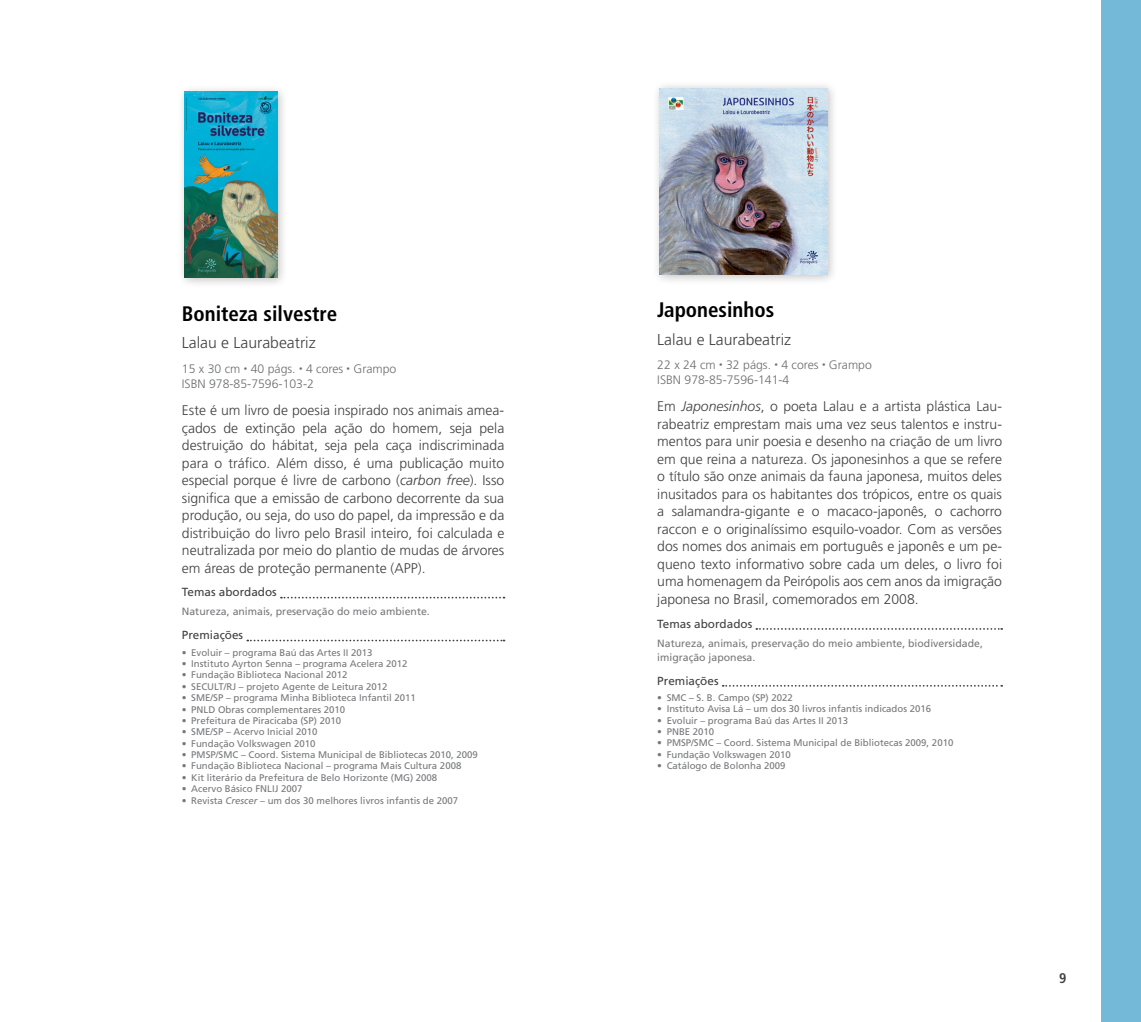
<style>
.page{position:relative;width:1141px;height:1022px;background:#fff}
.page>*{position:absolute;margin:0;border:0;box-sizing:border-box;transform-origin:0 0}
.t1{font:700 condensed 21px "Frutiger LT Std";color:#000}
.t2{font:300 15.75px "Frutiger LT Std";color:#414042}
.t3{font:300 14px/17.5px "Frutiger LT Std";color:#414042;text-align:justify}
.t4{font:700 condensed 14px "Frutiger LT Std";color:#414042}
.t5{font:300 12.25px/14.7px "Frutiger LT Std";color:#6d6e71}
.t6{font:11.72px "Frutiger LT Std";color:#414042}
.t7{font:10.5px/14px "Frutiger LT Std";color:#77787b}
.t8{font:9.62px "Frutiger LT Std";color:#77787b}
.s1{font-size:7px}
.s2{font-style:italic}
</style>
<div class="page">
<svg style="left:281px;top:597px;width:223px;height:1px"></svg>
<svg style="left:247px;top:640px;width:257px;height:1px"></svg>
<div style="left:1101px;top:0;width:40px;height:1022px;background:#74b9d7"></div>
<div style="left:177px;top:84px;width:111px;height:205px;background:#000;opacity:.25"></div>
<img style="left:184px;top:92px;width:93px;height:186px">
<svg style="left:756px;top:628px;width:246px;height:2px"></svg>
<svg style="left:723px;top:685px;width:279px;height:2px"></svg>
<div style="left:652px;top:81px;width:186px;height:204px;background:#000;opacity:.25"></div>
<img style="left:660px;top:88px;width:167px;height:186px">
<h1 class="t1" style="left:182px;top:301px;width:157px">Boniteza silvestre</h1>
<p class="t2" style="left:182px;top:334px;width:135px">Lalau e Laurabeatriz</p>
<p class="t5" style="left:182px;top:361px;width:216px">15 x 30 cm <span class="s1">•</span> 40 págs. <span class="s1">•</span> 4 cores <span class="s1">•</span> Grampo<br>ISBN 978-85-7596-103-2</p>
<p class="t3" style="left:182px;top:402px;width:324px">Este é um livro de poesia inspirado nos animais amea&shy;çados de extinção pela ação do homem, seja pela destruição do hábitat, seja pela caça indiscriminada para o tráfico. Além disso, é uma publicação muito especial porque é livre de carbono (<span class="s2">carbon free</span>). Isso significa que a emissão de carbono decorrente da sua produção, ou seja, do uso do papel, da impressão e da distribuição do livro pelo Brasil inteiro, foi calculada e neutralizada por meio do plantio de mudas de árvores em áreas de proteção permanente (APP).</p>
<p class="t6" style="left:182px;top:585px;width:96px">Temas abordados</p>
<p class="t7" style="left:182px;top:605px;width:249px">Natureza, animais, preservação do meio ambiente.</p>
<p class="t6" style="left:182px;top:628px;width:63px">Premiações</p>
<p class="t8" style="left:182px;top:647px;width:192px">• Evoluir – programa Baú das Artes II 2013</p>
<p class="t8" style="left:182px;top:658px;width:227px">• Instituto Ayrton Senna – programa Acelera 2012</p>
<p class="t8" style="left:182px;top:669px;width:167px">• Fundação Biblioteca Nacional 2012</p>
<p class="t8" style="left:182px;top:681px;width:207px">• SECULT/RJ – projeto Agente de Leitura 2012</p>
<p class="t8" style="left:182px;top:692px;width:236px">• SME/SP – programa Minha Biblioteca Infantil 2011</p>
<p class="t8" style="left:182px;top:704px;width:165px">• PNLD Obras complementares 2010</p>
<p class="t8" style="left:182px;top:715px;width:161px">• Prefeitura de Piracicaba (SP) 2010</p>
<p class="t8" style="left:182px;top:726px;width:137px">• SME/SP – Acervo Inicial 2010</p>
<p class="t8" style="left:182px;top:738px;width:135px">• Fundação Volkswagen 2010</p>
<p class="t8" style="left:182px;top:749px;width:298px">• PMSP/SMC – Coord. Sistema Municipal de Bibliotecas 2010, 2009</p>
<p class="t8" style="left:182px;top:760px;width:281px">• Fundação Biblioteca Nacional – programa Mais Cultura 2008</p>
<p class="t8" style="left:182px;top:772px;width:257px">• Kit literário da Prefeitura de Belo Horizonte (MG) 2008</p>
<p class="t8" style="left:182px;top:783px;width:122px">• Acervo Básico FNLIJ 2007</p>
<p class="t8" style="left:182px;top:795px;width:278px">• Revista <span class="s2">Crescer</span> – um dos 30 melhores livros infantis de 2007</p>
<h1 class="t1" style="left:657px;top:297px;width:118px">Japonesinhos</h1>
<p class="t2" style="left:657px;top:330px;width:135px">Lalau e Laurabeatriz</p>
<p class="t5" style="left:657px;top:358px;width:216px">22 x 24 cm <span class="s1">•</span> 32 págs. <span class="s1">•</span> 4 cores <span class="s1">•</span> Grampo<br>ISBN 978-85-7596-141-4</p>
<p class="t3" style="left:657px;top:398px;width:346px">Em <span class="s2">Japonesinhos</span>, o poeta Lalau e a artista plástica Lau&shy;rabeatriz emprestam mais uma vez seus talentos e instru&shy;mentos para unir poesia e desenho na criação de um livro em que reina a natureza. Os japonesinhos a que se refere o título são onze animais da fauna japonesa, muitos deles inusitados para os habitantes dos trópicos, entre os quais a salamandra-gigante e o macaco-japonês, o cachorro raccon e o originalíssimo esquilo-voador. Com as versões dos nomes dos animais em português e japonês e um pe&shy;queno texto informativo sobre cada um deles, o livro foi uma homenagem da Peirópolis aos cem anos da imigração japonesa no Brasil, comemorados em 2008.</p>
<p class="t6" style="left:657px;top:617px;width:96px">Temas abordados</p>
<p class="t7" style="left:657px;top:636px;width:327px">Natureza, animais, preservação do meio ambiente, biodiversidade, imigração japonesa.</p>
<p class="t6" style="left:657px;top:674px;width:63px">Premiações</p>
<p class="t8" style="left:657px;top:692px;width:137px">• SMC – S. B. Campo (SP) 2022</p>
<p class="t8" style="left:657px;top:703px;width:275px">• Instituto Avisa Lá – um dos 30 livros infantis indicados 2016</p>
<p class="t8" style="left:657px;top:715px;width:192px">• Evoluir – programa Baú das Artes II 2013</p>
<p class="t8" style="left:657px;top:726px;width:58px">• PNBE 2010</p>
<p class="t8" style="left:657px;top:737px;width:298px">• PMSP/SMC – Coord. Sistema Municipal de Bibliotecas 2009, 2010</p>
<p class="t8" style="left:657px;top:749px;width:135px">• Fundação Volkswagen 2010</p>
<p class="t8" style="left:657px;top:760px;width:130px">• Catálogo de Bolonha 2009</p>
<p class="t4" style="left:1059px;top:970px;width:9px">9</p>
</div>
